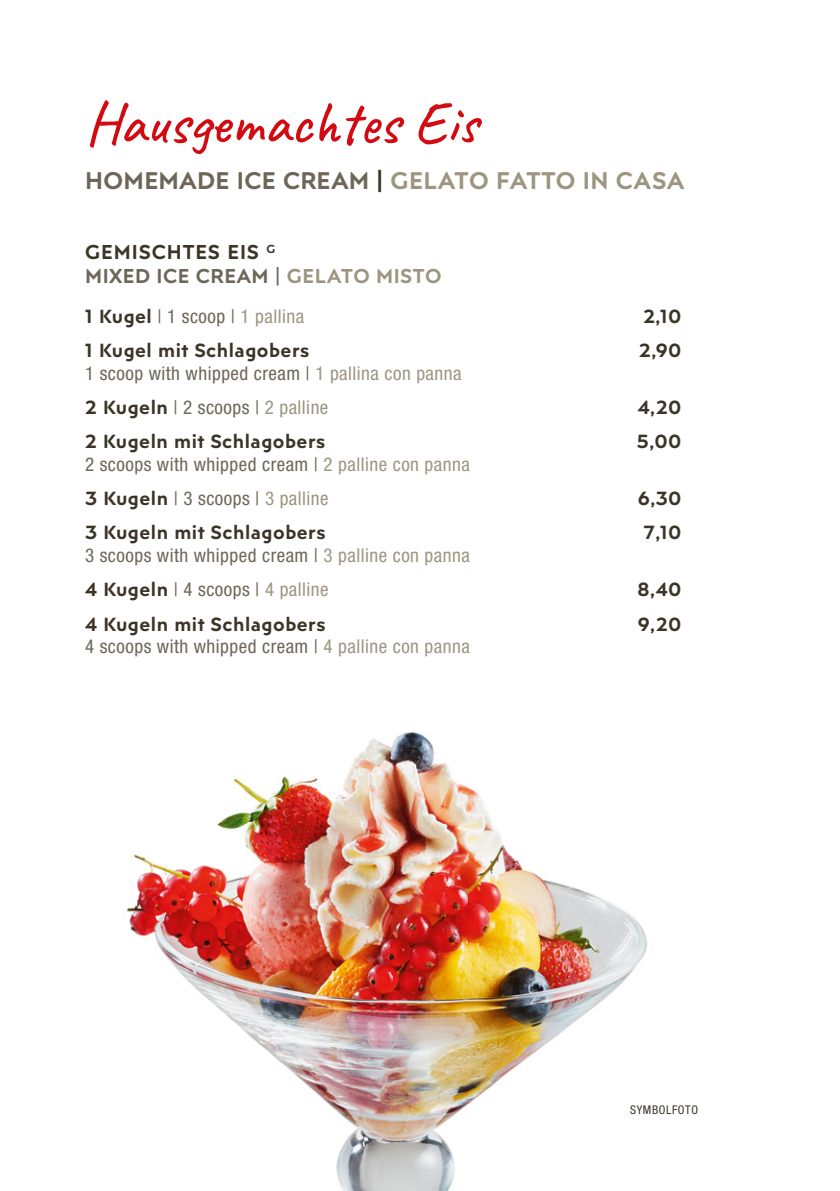
<style>
.page{position:relative;width:840px;height:1191px;background:#fff}
.page>*{position:absolute;margin:0;border:0;box-sizing:border-box;transform-origin:0 0}
.t1{font:500 60px "Caveat";color:#d20a11}
.t2{font:600 24px "Posterama Text";letter-spacing:.015em;color:#9c9580}
.t3{font:600 20px/24px "Posterama Text";letter-spacing:.025em;color:#3b3427}
.t4{font:condensed 19px/34.2px "Helvetica Neue LT Pro";letter-spacing:.025em;color:#6e6658}
.t5{font:600 19px "Posterama Text";letter-spacing:.025em;color:#3b3427}
.t6{font:condensed 12px "Helvetica Neue LT Pro";letter-spacing:.05em;color:#3b3427}
.s1{color:#6e6658}
.s2{color:#3b3427}
.s3{font-weight:400;color:#6e6658}
.s4{color:#9c9580}
.s5{font-family:"Posterama Text";font-weight:600;font-stretch:normal;color:#3b3427}
</style>
<div class="page">
<img style="left:126px;top:731px;width:521px;height:460px">
<h1 class="t1" style="left:85px;top:85px;width:394px">Hausgemachtes Eis</h1>
<p class="t2" style="left:85px;top:164px;width:600px"><span class="s1">HOMEMADE ICE CREAM</span> <span class="s2">|</span> GELATO FATTO IN CASA</p>
<p class="t3" style="left:85px;top:240px;width:358px">GEMISCHTES EIS <sup>G<br></sup><span class="s1">MIXED ICE CREAM</span> <span class="s3">|</span> <span class="s4">GELATO MISTO</span></p>
<p class="t4" style="left:85px;top:299px;width:220px"><span class="s5">1 Kugel</span> | 1 scoop | <span class="s4">1 pallina</span></p>
<p class="t5" style="left:643px;top:304px;width:39px">2,10</p>
<p class="t5" style="left:85px;top:338px;width:226px">1 Kugel mit Schlagobers</p>
<p class="t5" style="left:639px;top:338px;width:43px">2,90</p>
<p class="t4" style="left:85px;top:356px;width:378px">1 scoop with whipped cream | <span class="s4">1 pallina con panna<br></span><span class="s5">2 Kugeln</span> | 2 scoops | <span class="s4">2 palline</span></p>
<p class="t5" style="left:637px;top:395px;width:45px">4,20</p>
<p class="t5" style="left:85px;top:429px;width:241px">2 Kugeln mit Schlagobers</p>
<p class="t5" style="left:636px;top:429px;width:46px">5,00</p>
<p class="t4" style="left:85px;top:447px;width:386px">2 scoops with whipped cream | <span class="s4">2 palline con panna<br></span><span class="s5">3 Kugeln</span> | 3 scoops | <span class="s4">3 palline</span></p>
<p class="t5" style="left:637px;top:486px;width:45px">6,30</p>
<p class="t5" style="left:85px;top:520px;width:242px">3 Kugeln mit Schlagobers</p>
<p class="t5" style="left:643px;top:520px;width:39px">7,10</p>
<p class="t4" style="left:85px;top:538px;width:386px">3 scoops with whipped cream | <span class="s4">3 palline con panna<br></span><span class="s5">4 Kugeln</span> | 4 scoops | <span class="s4">4 palline</span></p>
<p class="t5" style="left:637px;top:577px;width:45px">8,40</p>
<p class="t5" style="left:85px;top:611px;width:242px">4 Kugeln mit Schlagobers</p>
<p class="t5" style="left:637px;top:611px;width:45px">9,20</p>
<p class="t4" style="left:85px;top:629px;width:386px">4 scoops with whipped cream | <span class="s4">4 palline con panna</span></p>
<p class="t6" style="left:629px;top:1103px;width:69px">SYMBOLFOTO</p>
</div>
